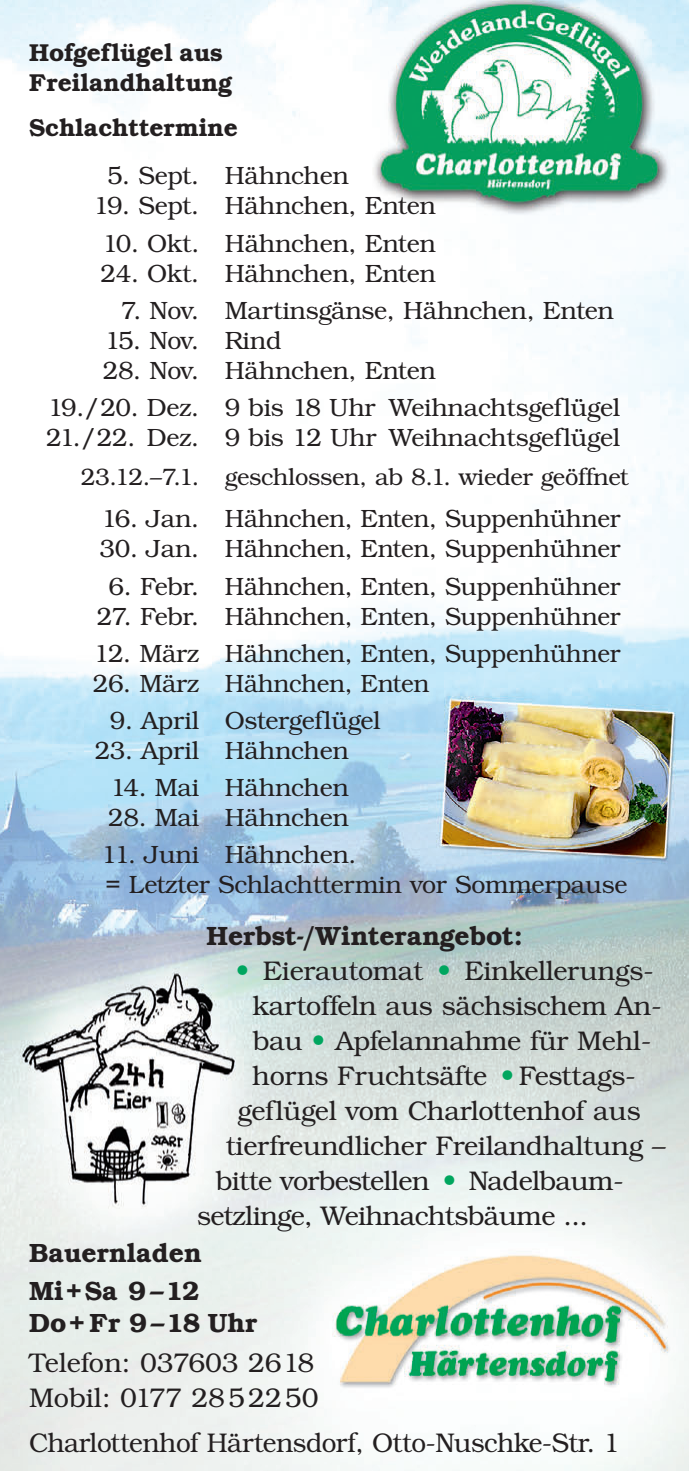
<style>
.page{position:relative;width:689px;height:1471px;background:#fff}
.page>*{position:absolute;margin:0;border:0;box-sizing:border-box;transform-origin:0 0}
.t1{font:27px/35px "Bookman Itc LTU Ligh";letter-spacing:-.01em;color:#231f20}
.t2{font:600 27px/37.5px "Bookman Itc T";color:#231f20}
.t3{font:25px/37px "Bookman Itc LTU Ligh";letter-spacing:-.01em;color:#231f20}
.t4{font:600 25px/30px "Bookman Itc T";color:#231f20}
.t5{font:23.75px "Bookman Itc LTU Ligh";letter-spacing:-.015em;color:#231f20}
.s1{font-family:"Bookman Itc T";font-weight:700;font-size:35px;color:#00a65f}
</style>
<div class="page">
<img style="left:0;top:0;width:689px;height:1471px">
<p class="t4" style="left:29px;top:39px;width:205px">Hofgeflügel aus<br>Freilandhaltung</p>
<p class="t4" style="left:29px;top:115px;width:210px">Schlachttermine</p>
<p class="t3" style="left:107px;top:159px;width:243px">5. Sept. Hähnchen</p>
<p class="t3" style="left:94px;top:189px;width:344px">19. Sept. Hähnchen, Enten</p>
<p class="t3" style="left:102px;top:226px;width:335px">10. Okt. Hähnchen, Enten</p>
<p class="t3" style="left:101px;top:256px;width:337px">24. Okt. Hähnchen, Enten</p>
<p class="t3" style="left:121px;top:293px;width:495px">7. Nov. Martinsgänse, Hähnchen, Enten</p>
<p class="t3" style="left:105px;top:323px;width:178px">15. Nov. Rind</p>
<p class="t3" style="left:48px;top:353px;width:574px;text-indent:55px">28. Nov. Hähnchen, Enten<br>19./20. Dez. 9 bis 18 Uhr Weihnachtsgeflügel</p>
<p class="t3" style="left:46px;top:421px;width:575px">21./22. Dez. 9 bis 12 Uhr Weihnachtsgeflügel</p>
<p class="t5" style="left:81px;top:467px;width:549px">23.12.–7.1. geschlossen, ab 8.1. wieder geöffnet</p>
<p class="t3" style="left:101px;top:502px;width:520px">16. Jan. Hähnchen, Enten, Suppenhühner</p>
<p class="t3" style="left:100px;top:532px;width:522px">30. Jan. Hähnchen, Enten, Suppenhühner</p>
<p class="t3" style="left:109px;top:569px;width:513px">6. Febr. Hähnchen, Enten, Suppenhühner</p>
<p class="t3" style="left:97px;top:599px;width:525px">27. Febr. Hähnchen, Enten, Suppenhühner</p>
<p class="t3" style="left:94px;top:636px;width:528px">12. März Hähnchen, Enten, Suppenhühner</p>
<p class="t3" style="left:93px;top:666px;width:338px">26. März Hähnchen, Enten</p>
<p class="t3" style="left:110px;top:703px;width:272px">9. April Ostergeflügel</p>
<p class="t3" style="left:95px;top:733px;width:256px">23. April Hähnchen</p>
<p class="t3" style="left:111px;top:770px;width:240px">14. Mai Hähnchen</p>
<p class="t3" style="left:108px;top:800px;width:242px">28. Mai Hähnchen</p>
<p class="t3" style="left:102px;top:841px;width:527px;line-height:30px">11. Juni Hähnchen.<br>= Letzter Schlachttermin vor Sommerpause</p>
<p class="t2" style="left:206px;top:919px;width:318px">Herbst-/Winterangebot:</p>
<p class="t1" style="left:231px;top:955px;width:424px"><span class="s1">•</span> Eierautomat <span class="s1">•</span> Einkellerungs-</p>
<p class="t1" style="left:252px;top:990px;width:411px">kartoffeln aus sächsischem An-</p>
<p class="t1" style="left:253px;top:1025px;width:400px">bau<span class="s1">•</span> Apfelannahme für Mehl-</p>
<p class="t1" style="left:252px;top:1060px;width:385px">horns Fruchtsäfte <span class="s1">•</span>Festtags-</p>
<p class="t1" style="left:237px;top:1095px;width:405px">geflügel vom Charlottenhof aus</p>
<p class="t1" style="left:226px;top:1130px;width:441px">tierfreundlicher Freilandhaltung –</p>
<p class="t1" style="left:216px;top:1165px;width:409px">bitte vorbestellen <span class="s1">•</span> Nadelbaum-</p>
<p class="t1" style="left:197px;top:1200px;width:392px">setzlinge, Weihnachtsbäume ...</p>
<p class="t2" style="left:29px;top:1236px;width:174px">Bauernladen<br>Mi+Sa 9–12</p>
<p class="t2" style="left:29px;top:1306px;width:230px">Do+ Fr 9–18 Uhr</p>
<p class="t1" style="left:29px;top:1347px;width:291px">Telefon: 037603 2618<br>Mobil: 0177 2852250</p>
<p class="t1" style="left:29px;top:1427px;width:592px">Charlottenhof Härtensdorf, Otto-Nuschke-Str. 1</p>
</div>
